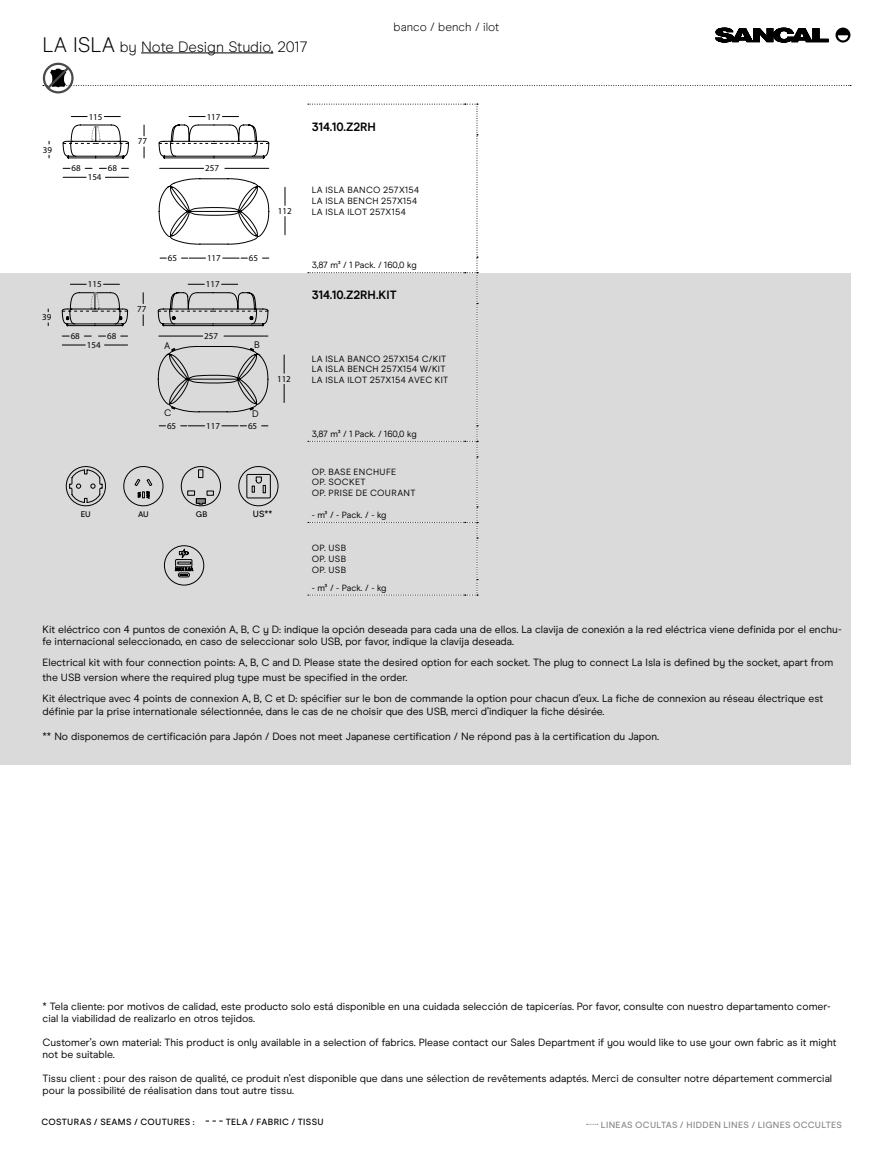
<style>
.page{position:relative;width:893px;height:1149px;background:#fff}
.page>*{position:absolute;margin:0;border:0;box-sizing:border-box;transform-origin:0 0}
.t1{font:300 15px "Modern Era";color:#000}
.t2{font:700 12px "Modern Era";color:#000}
.t3{font:300 12px "Modern Era";color:#000}
.t4{font:10.5px/12px "Modern Era";color:#000}
.t5{font:9.45px "Modern Era";color:#000}
.t6{font:9px/10.8px "Modern Era";letter-spacing:.035em;color:#000}
.t7{font:9px "Myriad Pro";color:#000}
.t8{font:9px "Modern Era";letter-spacing:-.015em;color:#000}
.t9{font:500 9px "Modern Era";letter-spacing:.035em;color:#000}
.t10{font:500 9px "Modern Era";letter-spacing:.035em;color:#878787}
.t11{font:500 9px "Modern Era";color:#000}
.t12{font:500 8.1px "Modern Era";color:#000}
.t13{font:4.5px "Myriad Pro";color:#000}
.t14{font:3.3px "Myriad Pro";color:#000}
.s1{font-size:21px}
</style>
<div class="page">
<svg style="left:835px;top:28px;width:15px;height:15px"></svg>
<svg style="left:715px;top:28px;width:114px;height:15px"></svg>
<hr style="left:141px;top:52px;width:132px;height:1px;background:#000">
<div style="left:0;top:273px;width:850px;height:491px;background:#dadada"></div>
<svg style="left:285px;top:187px;width:1px;height:18px"></svg>
<svg style="left:285px;top:216px;width:1px;height:19px"></svg>
<svg style="left:62px;top:116px;width:208px;height:143px"></svg>
<svg style="left:284px;top:355px;width:1px;height:18px"></svg>
<svg style="left:284px;top:384px;width:1px;height:18px"></svg>
<svg style="left:61px;top:283px;width:208px;height:143px"></svg>
<svg style="left:175px;top:548px;width:18px;height:29px"></svg>
<div style="left:164px;top:545px;width:40px;height:40px;border:1px solid #000;border-radius:50%"></div>
<svg style="left:123px;top:466px;width:41px;height:41px"></svg>
<svg style="left:65px;top:466px;width:41px;height:41px"></svg>
<svg style="left:180px;top:466px;width:41px;height:41px"></svg>
<svg style="left:238px;top:466px;width:41px;height:41px"></svg>
<svg style="left:308px;top:104px;width:170px;height:491px"></svg>
<div style="left:43px;top:63px;width:31px;height:30px;border:2px solid #4a4a49;border-radius:50%"></div>
<svg style="left:43px;top:65px;width:808px;height:26px"></svg>
<h1 class="t1" style="left:43px;top:38px;width:266px"><span class="s1">LA ISLA</span> by Note Design Studio, 2017</h1>
<p class="t3" style="left:394px;top:20px;width:107px">banco / bench / ilot</p>
<p class="t7" style="left:43px;top:144px;width:11px">39</p>
<p class="t7" style="left:89px;top:111px;width:15px">115</p>
<p class="t7" style="left:72px;top:163px;width:11px">68</p>
<p class="t7" style="left:108px;top:163px;width:11px">68</p>
<p class="t7" style="left:88px;top:172px;width:15px">154</p>
<p class="t7" style="left:138px;top:136px;width:11px">77</p>
<p class="t7" style="left:207px;top:111px;width:15px">117</p>
<p class="t7" style="left:205px;top:163px;width:15px">257</p>
<p class="t2" style="left:312px;top:119px;width:66px">314.10.Z2RH</p>
<p class="t7" style="left:42px;top:311px;width:11px">39</p>
<p class="t7" style="left:88px;top:278px;width:15px">115</p>
<p class="t7" style="left:71px;top:330px;width:11px">68</p>
<p class="t7" style="left:107px;top:330px;width:11px">68</p>
<p class="t7" style="left:87px;top:339px;width:15px">154</p>
<p class="t7" style="left:137px;top:303px;width:11px">77</p>
<p class="t7" style="left:168px;top:252px;width:11px">65</p>
<p class="t7" style="left:207px;top:252px;width:15px">117</p>
<p class="t7" style="left:249px;top:252px;width:11px">65</p>
<p class="t7" style="left:206px;top:278px;width:15px">117</p>
<p class="t7" style="left:204px;top:330px;width:15px">257</p>
<p class="t5" style="left:164px;top:340px;width:8px">A</p>
<p class="t5" style="left:254px;top:339px;width:7px">B</p>
<p class="t5" style="left:164px;top:407px;width:9px">C</p>
<p class="t5" style="left:252px;top:408px;width:8px">D</p>
<p class="t7" style="left:167px;top:420px;width:11px">65</p>
<p class="t7" style="left:206px;top:420px;width:15px">117</p>
<p class="t7" style="left:248px;top:420px;width:11px">65</p>
<p class="t7" style="left:278px;top:205px;width:15px">112</p>
<p class="t7" style="left:277px;top:373px;width:15px">112</p>
<p class="t14" style="left:137px;top:497px;width:7px;rotate:-90deg">10A</p>
<p class="t14" style="left:150px;top:491px;width:8px;rotate:90deg">250V</p>
<p class="t12" style="left:81px;top:509px;width:12px">EU</p>
<p class="t12" style="left:138px;top:509px;width:12px">AU</p>
<p class="t12" style="left:196px;top:509px;width:13px">GB</p>
<p class="t11" style="left:253px;top:509px;width:21px">US**</p>
<p class="t13" style="left:175px;top:566px;width:19px">MAX 5.0A</p>
<p class="t6" style="left:312px;top:184px;width:109px">LA ISLA BANCO 257X154<br>LA ISLA BENCH 257X154<br>LA ISLA ILOT 257X154</p>
<p class="t8" style="left:312px;top:260px;width:107px">3,87 m³ / 1 Pack. / 160,0 kg</p>
<p class="t2" style="left:312px;top:288px;width:86px">314.10.Z2RH.KIT</p>
<p class="t6" style="left:312px;top:353px;width:138px">LA ISLA BANCO 257X154 C/KIT<br>LA ISLA BENCH 257X154 W/KIT<br>LA ISLA ILOT 257X154 AVEC KIT</p>
<p class="t8" style="left:312px;top:428px;width:107px">3,87 m³ / 1 Pack. / 160,0 kg</p>
<p class="t6" style="left:312px;top:466px;width:105px">OP. BASE ENCHUFE<br>OP. SOCKET<br>OP. PRISE DE COURANT</p>
<p class="t6" style="left:312px;top:509px;width:76px">- m³ / - Pack. / - kg</p>
<p class="t6" style="left:312px;top:543px;width:36px;text-align:justify">OP. USB OP. USB OP. USB</p>
<p class="t6" style="left:312px;top:582px;width:76px">- m³ / - Pack. / - kg</p>
<p class="t4" style="left:43px;top:622px;width:801px;line-height:12.6px">Kit eléctrico con 4 puntos de conexión A, B, C y D: indique la opción deseada para cada una de ellos. La clavija de conexión a la red eléctrica viene definida por el enchu&shy;fe internacional seleccionado, en caso de seleccionar solo USB, por favor, indique la clavija deseada.</p>
<p class="t4" style="left:43px;top:655px;width:792px;line-height:15px">Electrical kit with four connection points: A, B, C and D. Please state the desired option for each socket. The plug to connect La Isla is defined by the socket, apart from the USB version where the required plug type must be specified in the order.</p>
<p class="t4" style="left:43px;top:692px;width:782px;line-height:12.6px">Kit électrique avec 4 points de connexion A, B, C et D: spécifier sur le bon de commande la option pour chacun d’eux. La fiche de connexion au réseau électrique est définie par la prise internationale sélectionnée, dans le cas de ne choisir que des USB, merci d’indiquer la fiche désirée.</p>
<p class="t4" style="left:43px;top:730px;width:618px">** No disponemos de certificación para Japón / Does not meet Japanese certification / Ne répond pas à la certification du Japon.</p>
<p class="t4" style="left:43px;top:999px;width:790px">* Tela cliente: por motivos de calidad, este producto solo está disponible en una cuidada selección de tapicerías. Por favor, consulte con nuestro departamento comer&shy;cial la viabilidad de realizarlo en otros tejidos.</p>
<p class="t4" style="left:43px;top:1035px;width:795px">Customer’s own material: This product is only available in a selection of fabrics. Please contact our Sales Department if you would like to use your own fabric as it might not be suitable.</p>
<p class="t4" style="left:43px;top:1071px;width:791px">Tissu client : pour des raison de qualité, ce produit n’est disponible que dans une sélection de revêtements adaptés. Merci de consulter notre département commercial pour la possibilité de réalisation dans tout autre tissu.</p>
<p class="t9" style="left:41px;top:1115px;width:155px">COSTURAS / SEAMS / COUTURES :</p>
<p class="t10" style="left:601px;top:1119px;width:242px">LINEAS OCULTAS / HIDDEN LINES / LIGNES OCCULTES</p>
<p class="t9" style="left:226px;top:1115px;width:99px">TELA / FABRIC / TISSU</p>
</div>
